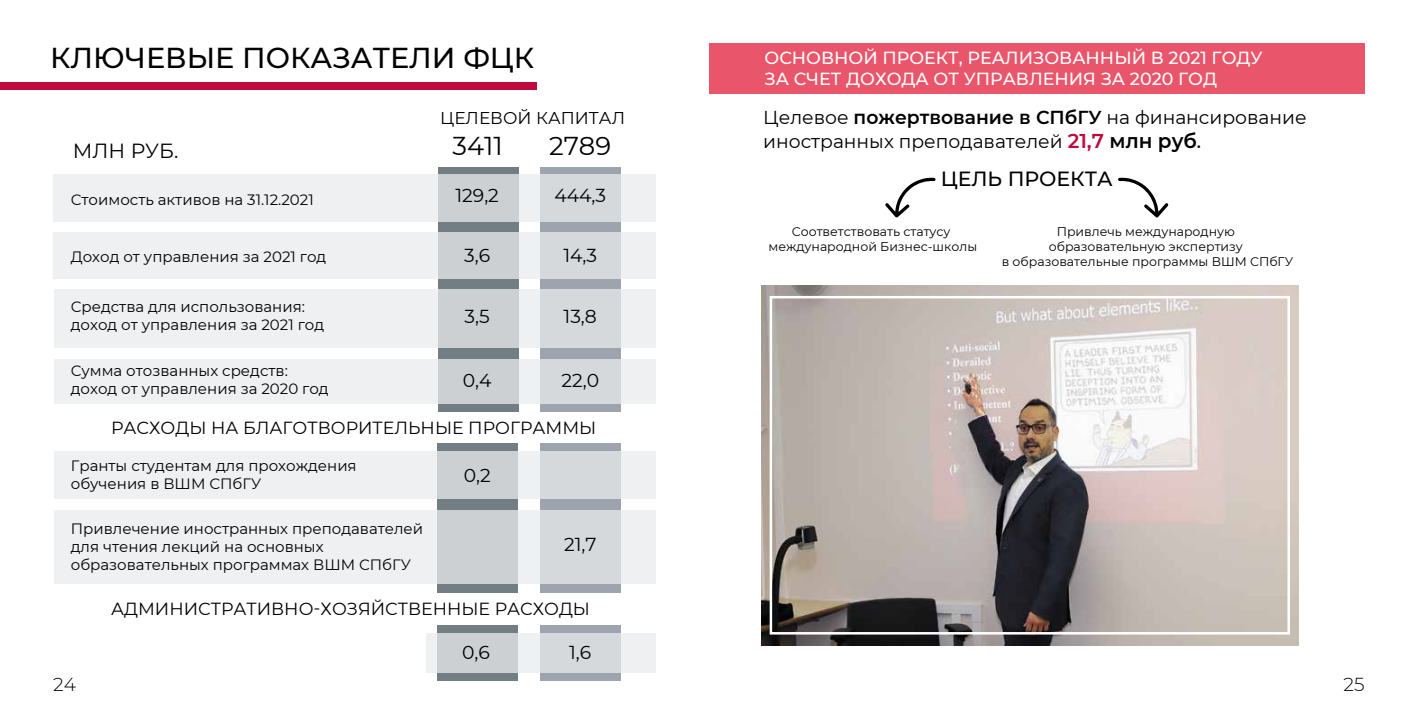
<style>
.page{position:relative;width:1418px;height:709px;background:#fff}
.page>*{position:absolute;margin:0;border:0;box-sizing:border-box;transform-origin:0 0}
.t1{font:500 28.75px "Montserrat";color:#000}
.t2{font:25.75px "Montserrat";color:#000}
.t3{font:500 20.5px "Montserrat";color:#000}
.t4{font:20.38px "Montserrat";color:#000}
.t5{font:18.75px/23.8px "Montserrat";color:#000}
.t6{font:300 18.75px "Montserrat";color:#000}
.t7{font:17.5px "Montserrat";color:#000}
.t8{font:500 17.5px/21px "Montserrat";color:#fff}
.t9{font:17px "Montserrat";color:#000}
.t10{font:15px/18px "Montserrat";color:#000}
.t11{font:12.5px/15px "Montserrat";color:#000;text-align:center}
.s1{font-weight:600}
.s2{font-weight:600;font-size:20px;color:#c0093d}
.s3{font-weight:600;font-size:20px}
.s4{font-weight:500}
</style>
<div class="page">
<div style="left:0;top:82px;width:536px;height:8px;background:#c0093d"></div>
<div style="left:437px;top:167px;width:81px;height:244px;background:#737d84"></div>
<div style="left:540px;top:167px;width:81px;height:244px;background:#9ea4ad"></div>
<svg style="left:54px;top:359px;width:601px;height:45px;fill:#eff0f1"></svg>
<svg style="left:53px;top:174px;width:602px;height:48px;fill:#eff0f1"></svg>
<svg style="left:53px;top:232px;width:602px;height:47px;fill:#eff0f1"></svg>
<svg style="left:54px;top:289px;width:601px;height:58px;fill:#eff0f1"></svg>
<div style="left:437px;top:443px;width:81px;height:150px;background:#737d84"></div>
<div style="left:540px;top:443px;width:81px;height:150px;background:#9ea4ad"></div>
<svg style="left:54px;top:451px;width:601px;height:48px;fill:#eff0f1"></svg>
<svg style="left:54px;top:510px;width:601px;height:73px;fill:#eff0f1"></svg>
<div style="left:437px;top:625px;width:81px;height:56px;background:#737d84"></div>
<div style="left:540px;top:625px;width:81px;height:56px;background:#9ea4ad"></div>
<svg style="left:426px;top:633px;width:229px;height:39px"></svg>
<div style="left:709px;top:44px;width:655px;height:50px;background:#e9556a"></div>
<svg style="left:1118px;top:178px;width:50px;height:40px"></svg>
<svg style="left:885px;top:178px;width:50px;height:40px"></svg>
<img style="left:761px;top:285px;width:537px;height:360px">
<div style="left:769px;top:296px;width:520px;height:338px;border:2px solid #fff"></div>
<h1 class="t1" style="left:50px;top:38px;width:486px">КЛЮЧЕВЫЕ ПОКАЗАТЕЛИ ФЦК</h1>
<p class="t9" style="left:440px;top:106px;width:186px">ЦЕЛЕВОЙ КАПИТАЛ</p>
<h3 class="t4" style="left:73px;top:137px;width:107px">МЛН РУБ.</h3>
<h2 class="t2" style="left:452px;top:128px;width:52px">3411</h2>
<h2 class="t2" style="left:549px;top:128px;width:64px">2789</h2>
<p class="t10" style="left:71px;top:190px;width:244px">Стоимость активов на 31.12.2021</p>
<p class="t5" style="left:455px;top:182px;width:45px">129,2</p>
<p class="t5" style="left:554px;top:182px;width:53px">444,3</p>
<p class="t10" style="left:71px;top:247px;width:257px">Доход от управления за 2021 год</p>
<p class="t5" style="left:464px;top:242px;width:27px">3,6</p>
<p class="t5" style="left:563px;top:242px;width:35px">14,3</p>
<p class="t10" style="left:71px;top:297px;width:255px">Средства для использования: доход от управления за 2021 год</p>
<p class="t5" style="left:464px;top:303px;width:27px">3,5</p>
<p class="t5" style="left:563px;top:303px;width:35px">13,8</p>
<p class="t10" style="left:71px;top:361px;width:259px">Сумма отозванных средств: доход от управления за 2020 год</p>
<p class="t5" style="left:463px;top:368px;width:30px">0,4</p>
<p class="t5" style="left:561px;top:368px;width:39px">22,0</p>
<p class="t7" style="left:111px;top:416px;width:486px">РАСХОДЫ НА БЛАГОТВОРИТЕЛЬНЫЕ ПРОГРАММЫ</p>
<p class="t10" style="left:71px;top:456px;width:287px">Гранты студентам для прохождения обучения в ВШМ СПбГУ</p>
<p class="t5" style="left:463px;top:462px;width:29px">0,2</p>
<p class="t10" style="left:71px;top:519px;width:354px">Привлечение иностранных преподавателей для чтения лекций на основных образовательных программах ВШМ СПбГУ</p>
<p class="t5" style="left:564px;top:531px;width:34px">21,7</p>
<p class="t7" style="left:111px;top:597px;width:480px">АДМИНИСТРАТИВНО-ХОЗЯЙСТВЕННЫЕ РАСХОДЫ</p>
<p class="t6" style="left:53px;top:672px;width:24px">24</p>
<p class="t5" style="left:462px;top:640px;width:29px">0,6</p>
<p class="t5" style="left:569px;top:640px;width:24px">1,6</p>
<p class="t8" style="left:764px;top:47px;width:500px">ОСНОВНОЙ ПРОЕКТ, РЕАЛИЗОВАННЫЙ В 2021 ГОДУ<br>ЗА СЧЕТ ДОХОДА ОТ УПРАВЛЕНИЯ ЗА 2020 ГОД</p>
<p class="t5" style="left:763px;top:105px;width:545px">Целевое <span class="s1">пожертвование в СПбГУ</span> на финансирование иностранных преподавателей <span class="s2">21,7</span> <span class="s3">млн руб</span><span class="s4">.</span></p>
<h3 class="t3" style="left:940px;top:164px;width:173px">ЦЕЛЬ ПРОЕКТА</h3>
<p class="t11" style="left:768px;top:223px;width:210px">Соответствовать статусу международной Бизнес-школы</p>
<p class="t11" style="left:1001px;top:223px;width:293px">Привлечь международную образовательную экспертизу<br>в образовательные программы ВШМ СПбГУ</p>
<p class="t6" style="left:1343px;top:672px;width:23px">25</p>
</div>
